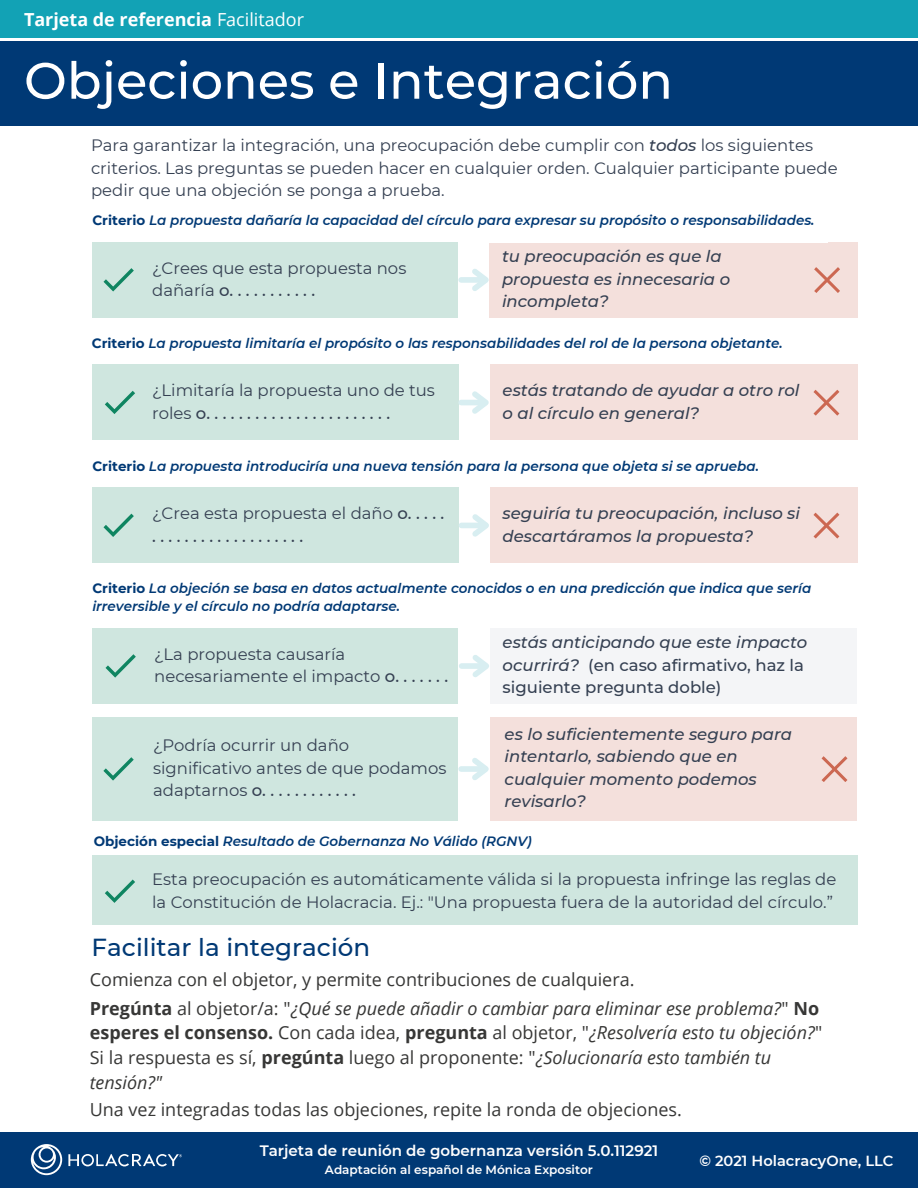
<style>
.page{position:relative;width:918px;height:1188px;background:#fff}
.page>*{position:absolute;margin:0;border:0;box-sizing:border-box;transform-origin:0 0}
.t1{font:500 51px "Montserrat";color:#fff}
.t2{font:500 24.6px "Montserrat";color:#003975}
.t3{font:italic 18px/24.8px "Open Sans";color:#373736}
.t4{font:18px "Open Sans";color:#373736}
.t5{font:700 18px "Open Sans";color:#fff}
.t6{font:16.5px/22.5px "Montserrat";color:#354052}
.t7{font:italic 500 16.5px/22.5px "Montserrat";color:#354052}
.t8{font:500 16.5px/22.5px "Montserrat";color:#354052}
.t9{font:600 15px "Montserrat";color:#fff}
.t10{font:600 14.7px "Montserrat";color:#fff}
.t11{font:italic 600 13.5px/18px "Montserrat";color:#003975}
.t12{font:600 12px "Montserrat";color:#fff}
.s1{font-weight:400}
.s2{font-weight:500;font-style:italic}
.s3{font-weight:700;font-style:normal}
.s4{font-weight:500}
.s5{font-style:italic}
.s6{font-style:normal}
</style>
<div class="page">
<div style="left:0;top:1132px;width:918px;height:56px;background:#003975"></div>
<svg style="left:31px;top:1144px;width:31px;height:31px"></svg>
<svg style="left:68px;top:1154px;width:114px;height:12px"></svg>
<div style="left:0;top:0;width:918px;height:126px;background:#003975"></div>
<div style="left:0;top:0;width:918px;height:41px;background:linear-gradient(to right,#fff,#fff)"></div>
<div style="left:0;top:0;width:918px;height:37px;background:#12a2b5"></div>
<div style="left:461px;top:277px;width:24px;height:6px;background:#d8eef1"></div>
<svg style="left:472px;top:269px;width:17px;height:22px"></svg>
<div style="left:489px;top:242px;width:369px;height:76px;background:#f4e0dc"></div>
<div style="left:92px;top:242px;width:366px;height:76px;background:#cfe6df"></div>
<svg style="left:104px;top:268px;width:30px;height:24px"></svg>
<svg style="left:814px;top:267px;width:26px;height:26px"></svg>
<div style="left:92px;top:365px;width:367px;height:75px;background:#cfe6df"></div>
<div style="left:490px;top:365px;width:368px;height:75px;background:#f4e0dc"></div>
<svg style="left:105px;top:391px;width:30px;height:23px"></svg>
<svg style="left:813px;top:390px;width:26px;height:25px"></svg>
<div style="left:92px;top:488px;width:367px;height:75px;background:#cfe6df"></div>
<div style="left:490px;top:488px;width:368px;height:75px;background:#f4e0dc"></div>
<svg style="left:104px;top:514px;width:30px;height:23px"></svg>
<svg style="left:813px;top:513px;width:26px;height:25px"></svg>
<div style="left:92px;top:628px;width:366px;height:76px;background:#cfe6df"></div>
<div style="left:490px;top:717px;width:367px;height:104px;background:#f4e0dc"></div>
<div style="left:490px;top:628px;width:367px;height:76px;background:#f4f5f7"></div>
<svg style="left:106px;top:654px;width:30px;height:24px"></svg>
<div style="left:92px;top:717px;width:366px;height:104px;background:#cfe6df"></div>
<svg style="left:103px;top:757px;width:31px;height:24px"></svg>
<svg style="left:822px;top:756px;width:25px;height:26px"></svg>
<div style="left:92px;top:855px;width:766px;height:70px;background:#cfe6df"></div>
<svg style="left:105px;top:880px;width:30px;height:23px"></svg>
<div style="left:461px;top:400px;width:24px;height:5px;background:#d8eef1"></div>
<svg style="left:467px;top:391px;width:22px;height:23px"></svg>
<div style="left:461px;top:523px;width:24px;height:5px;background:#d8eef1"></div>
<svg style="left:467px;top:514px;width:22px;height:23px"></svg>
<div style="left:462px;top:663px;width:23px;height:6px;background:#d8eef1"></div>
<svg style="left:472px;top:655px;width:17px;height:22px"></svg>
<div style="left:461px;top:766px;width:24px;height:6px;background:#d8eef1"></div>
<svg style="left:472px;top:758px;width:17px;height:22px"></svg>
<p class="t5" style="left:24px;top:7px;width:282px">Tarjeta de referencia <span class="s1">Facilitador</span></p>
<p class="t1" style="left:24px;top:49px;width:651px">Objeciones e Integración</p>
<p class="t6" style="left:91px;top:134px;width:748px">Para garantizar la integración, una preocupación debe cumplir con <span class="s2">todos</span> los siguientes criterios. Las preguntas se pueden hacer en cualquier orden. Cualquier participante puede pedir que una objeción se ponga a prueba.</p>
<p class="t11" style="left:92px;top:211px;width:724px"><span class="s3">Criterio</span> La propuesta dañaría la capacidad del círculo para expresar su propósito o responsabilidades.</p>
<p class="t6" style="left:152px;top:257px;width:256px">¿Crees que esta propuesta nos dañaría<span class="s4">o...........</span></p>
<p class="t7" style="left:502px;top:245px;width:230px">tu preocupación es que la propuesta es innecesaria o incompleta?</p>
<p class="t11" style="left:92px;top:334px;width:692px"><span class="s3">Criterio</span> La propuesta limitaría el propósito o las responsabilidades del rol de la persona objetante.</p>
<p class="t6" style="left:152px;top:379px;width:284px">¿Limitaría la propuesta uno de tus roles<span class="s4">o.......................</span></p>
<p class="t7" style="left:503px;top:379px;width:298px">estás tratando de ayudar a otro rol o al círculo en general?</p>
<p class="t11" style="left:92px;top:457px;width:668px"><span class="s3">Criterio</span> La propuesta introduciría una nueva tensión para la persona que objeta si se aprueba.</p>
<p class="t8" style="left:152px;top:502px;width:294px"><span class="s1">¿Crea esta propuesta el daño</span> o. . . . . ...................</p>
<p class="t7" style="left:503px;top:502px;width:299px">seguiría tu preocupación, incluso si descartáramos la propuesta?</p>
<p class="t11" style="left:92px;top:579px;width:720px"><span class="s3">Criterio</span> La objeción se basa en datos actualmente conocidos o en una predicción que indica que sería irreversible y el círculo no podría adaptarse.</p>
<p class="t6" style="left:154px;top:643px;width:295px">¿La propuesta causaría necesariamente el impacto <span class="s4">o. . . . . . .</span></p>
<p class="t8" style="left:503px;top:631px;width:306px"><span class="s5">estás anticipando que este impacto ocurrirá?</span> (en caso afirmativo, haz la siguiente pregunta doble)</p>
<p class="t7" style="left:505px;top:723px;width:289px">es lo suficientemente seguro para intentarlo, sabiendo que en cualquier momento podemos revisarlo?</p>
<p class="t6" style="left:153px;top:734px;width:295px">¿Podría ocurrir un daño significativo antes de que podamos adaptarnos<span class="s4">o............</span></p>
<p class="t11" style="left:94px;top:833px;width:440px"><span class="s3">Objeción especial</span> Resultado de Gobernanza No Válido (RGNV)</p>
<p class="t6" style="left:152px;top:868px;width:686px">Esta preocupación es automáticamente válida si la propuesta infringe las reglas de la Constitución de Holacracia. Ej.: "Una propuesta fuera de la autoridad del círculo.”</p>
<p class="t2" style="left:92px;top:933px;width:280px">Facilitar la integración</p>
<p class="t4" style="left:90px;top:967px;width:546px">Comienza con el objetor, y permite contribuciones de cualquiera.</p>
<p class="t3" style="left:90px;top:995px;width:734px"><span class="s3">Pregúnta</span> <span class="s6">al objetor/a: "</span>¿Qué se puede añadir o cambiar para eliminar ese problema?<span class="s6">"</span> <span class="s3">No esperes el consenso.</span> <span class="s6">Con cada idea,</span> <span class="s3">pregunta</span> <span class="s6">al objetor, "</span>¿Resolvería esto tu objeción?<span class="s6">" Si la respuesta es sí,</span> <span class="s3">pregúnta</span> <span class="s6">luego al proponente: "</span>¿Solucionaría esto también tu tensión?"</p>
<p class="t4" style="left:90px;top:1097px;width:594px">Una vez integradas todas las objeciones, repite la ronda de objeciones.</p>
<p class="t9" style="left:260px;top:1142px;width:400px">Tarjeta de reunión de gobernanza versión 5.0.112921</p>
<p class="t12" style="left:325px;top:1162px;width:270px">Adaptación al español de Mónica Expositor</p>
<p class="t10" style="left:699px;top:1152px;width:196px">© 2021 HolacracyOne, LLC</p>
</div>
